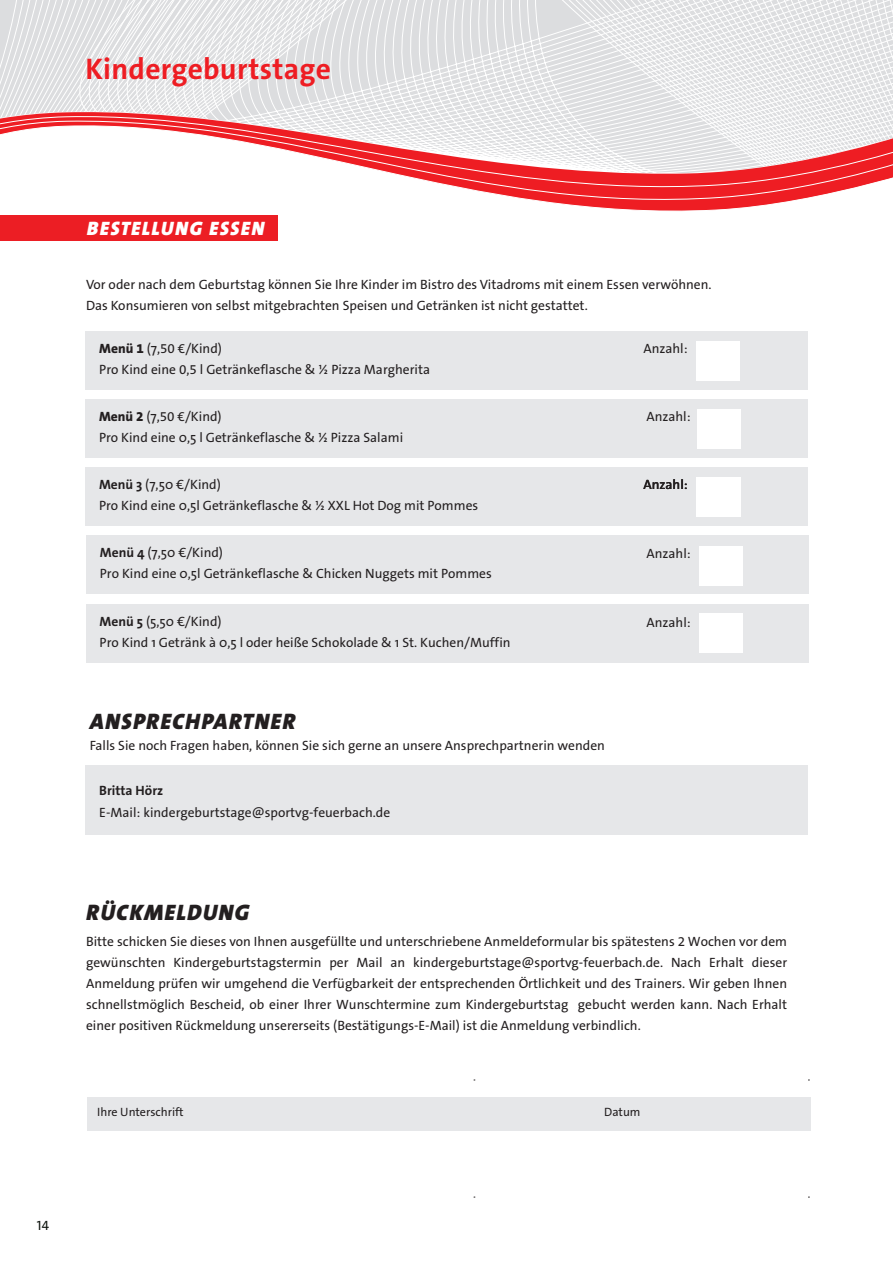
<style>
.page{position:relative;width:893px;height:1263px;background:#fff}
.page>*{position:absolute;margin:0;border:0;box-sizing:border-box;transform-origin:0 0}
.t1{font:700 30px "The Sans Os F";letter-spacing:.01em;color:#ee1d23}
.t2{font:italic 900 22.5px "The Sans Os F";letter-spacing:.055em;color:#231f20}
.t3{font:italic 900 19.5px "The Sans Os F";letter-spacing:.075em;color:#fff}
.t4{font:13.5px/21px "The Sans Os F";color:#231f20}
.t5{font:700 13.5px "The Sans Os F";color:#231f20}
.t6{font:13.5px "The Sans Os F";color:#0d130d}
.t7{font:12.15px "The Sans Os F";color:#231f20}
.s1{font-weight:800}
.s2{font-weight:700}
</style>
<div class="page">
<svg style="left:0;top:0;width:893px;height:107px"></svg>
<svg style="left:0;top:107px;width:893px;height:4px;fill:#e3e3e5"></svg>
<svg style="left:0;top:111px;width:893px;height:6px"></svg>
<svg style="left:0;top:118px;width:893px;height:98px"></svg>
<div style="left:0;top:216px;width:277px;height:25px;background:#ec1e24"></div>
<div style="left:86px;top:765px;width:722px;height:70px;background:#e6e7e9"></div>
<div style="left:86px;top:331px;width:722px;height:59px;background:#e6e7e9"></div>
<div style="left:86px;top:399px;width:722px;height:59px;background:#e6e7e9"></div>
<div style="left:86px;top:467px;width:722px;height:58px;background:#e6e7e9"></div>
<div style="left:696px;top:341px;width:43px;height:40px;background:#fff"></div>
<div style="left:697px;top:409px;width:44px;height:40px;background:#fff"></div>
<div style="left:697px;top:477px;width:44px;height:39px;background:#fff"></div>
<div style="left:88px;top:1097px;width:723px;height:34px;background:#e6e7e9"></div>
<div style="left:86px;top:535px;width:723px;height:59px;background:#e6e7e9"></div>
<div style="left:699px;top:546px;width:43px;height:39px;background:#fff"></div>
<div style="left:696px;top:477px;width:43px;height:39px;background:#fff"></div>
<div style="left:86px;top:604px;width:723px;height:59px;background:#e6e7e9"></div>
<div style="left:699px;top:613px;width:43px;height:40px;background:#fff"></div>
<h1 class="t1" style="left:86px;top:49px;width:247px">Kindergeburtstage</h1>
<h3 class="t3" style="left:87px;top:216px;width:179px">BESTELLUNG ESSEN</h3>
<p class="t4" style="left:86px;top:274px;width:627px">Vor oder nach dem Geburtstag können Sie Ihre Kinder im Bistro des Vitadroms mit einem Essen verwöhnen.<br>Das Konsumieren von selbst mitgebrachten Speisen und Getränken ist nicht gestattet.</p>
<p class="t4" style="left:99px;top:338px;width:124px"><span class="s1">Menü 1</span> (7,50 €/Kind)</p>
<p class="t4" style="left:644px;top:338px;width:46px">Anzahl:</p>
<p class="t4" style="left:99px;top:359px;width:332px">Pro Kind eine 0,5 l Getränkeflasche &amp; ½ Pizza Margherita</p>
<p class="t4" style="left:99px;top:406px;width:124px"><span class="s1">Menü 2</span> (7,50 €/Kind)</p>
<p class="t4" style="left:646px;top:406px;width:46px">Anzahl:</p>
<p class="t4" style="left:99px;top:427px;width:306px">Pro Kind eine 0,5 l Getränkeflasche &amp; ½ Pizza Salami</p>
<p class="t4" style="left:99px;top:473px;width:381px"><span class="s2">Menü 3</span> (7,50 €/Kind)<br>Pro Kind eine 0,5l Getränkeflasche &amp; ½ XXL Hot Dog mit Pommes</p>
<p class="t4" style="left:644px;top:474px;width:46px">Anzahl:</p>
<p class="t4" style="left:100px;top:542px;width:393px"><span class="s2">Menü 4</span> (7,50 €/Kind)<br>Pro Kind eine 0,5l Getränkeflasche &amp; Chicken Nuggets mit Pommes</p>
<p class="t4" style="left:647px;top:543px;width:46px">Anzahl:</p>
<p class="t4" style="left:100px;top:611px;width:412px"><span class="s2">Menü 5</span> (5,50 €/Kind)<br>Pro Kind 1 Getränk à 0,5 l oder heiße Schokolade &amp; 1 St. Kuchen/Muffin</p>
<p class="t4" style="left:647px;top:612px;width:46px">Anzahl:</p>
<h2 class="t2" style="left:90px;top:706px;width:207px">ANSPRECHPARTNER</h2>
<p class="t4" style="left:90px;top:735px;width:517px">Falls Sie noch Fragen haben, können Sie sich gerne an unsere Ansprechpartnerin wenden</p>
<p class="t5" style="left:99px;top:782px;width:65px">Britta Hörz</p>
<p class="t4" style="left:99px;top:802px;width:292px">E-Mail: kindergeburtstage@sportvg-feuerbach.de</p>
<h2 class="t2" style="left:86px;top:898px;width:164px">RÜCKMELDUNG</h2>
<p class="t4" style="left:86px;top:931px;width:702px;text-align:justify">Bitte schicken Sie dieses von Ihnen ausgefüllte und unterschriebene Anmeldeformular bis spätestens 2 Wochen vor dem gewünschten Kindergeburtstagstermin per Mail an kindergeburtstage@sportvg-feuerbach.de. Nach Erhalt dieser Anmeldung prüfen wir umgehend die Verfügbarkeit der entsprechenden Örtlichkeit und des Trainers. Wir geben Ihnen schnellstmöglich Bescheid, ob einer Ihrer Wunschtermine zum Kindergeburtstag gebucht werden kann. Nach Erhalt einer positiven Rückmeldung unsererseits (Bestätigungs-E-Mail) ist die Anmeldung verbindlich.</p>
<p class="t7" style="left:97px;top:1104px;width:88px">Ihre Unterschrift</p>
<p class="t7" style="left:604px;top:1104px;width:38px">Datum</p>
<p class="t6" style="left:37px;top:1217px;width:14px">14</p>
</div>
